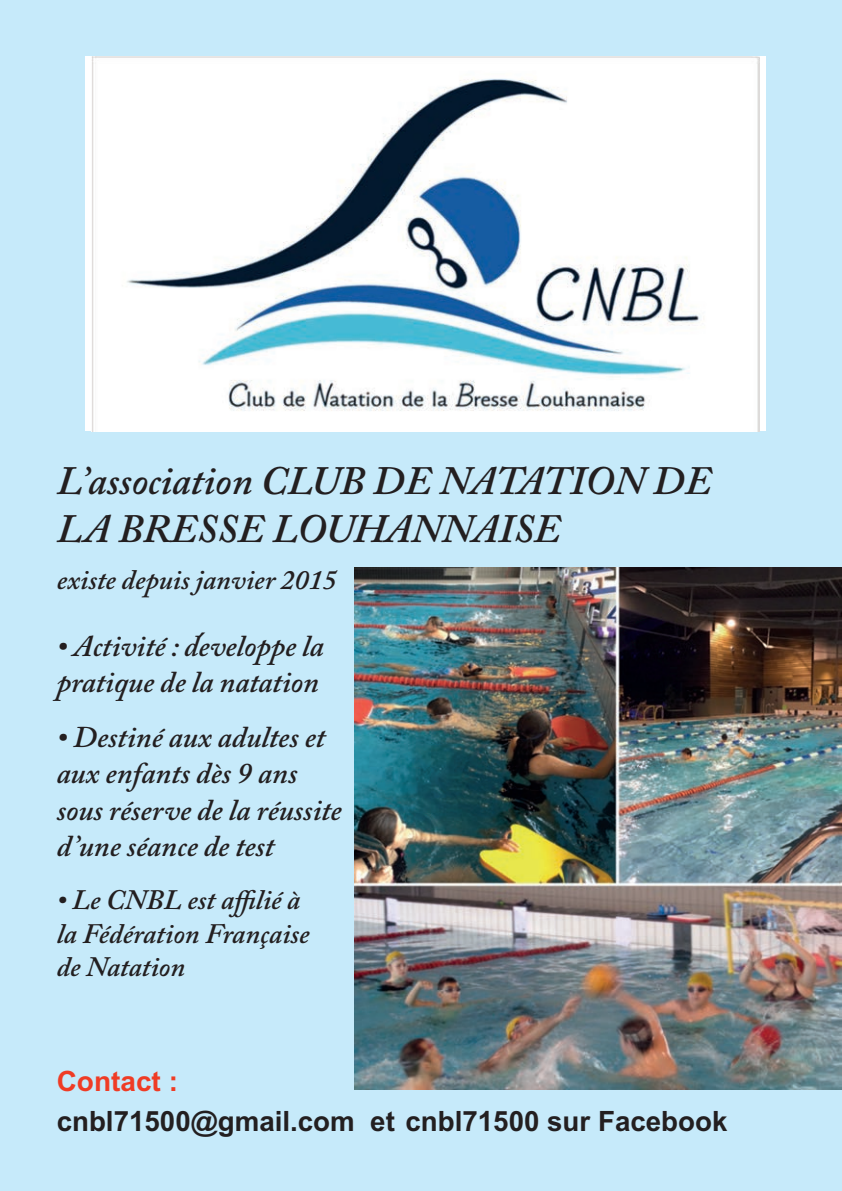
<style>
.page{position:relative;width:842px;height:1191px;background:#c6eafa}
.page>*{position:absolute;margin:0;border:0;box-sizing:border-box;transform-origin:0 0}
.t1{font:italic 600 40px/48px "Adobe Caslon Pro";color:#231f20}
.t2{font:italic 600 30px/36px "Adobe Caslon Pro";color:#231f20}
.t3{font:italic 600 28px/33.6px "Adobe Caslon Pro";color:#231f20}
.t4{font:700 28px "Arial";color:#231f20}
.t5{font:700 28px "Arial";color:#ef3c25}
.s1{font-family:"Lucida Grande";font-weight:400;font-style:normal}
</style>
<div class="page">
<img style="left:91px;top:57px;width:669px;height:374px">
<img style="left:355px;top:568px;width:487px;height:521px">
<h1 class="t1" style="left:57px;top:462px;width:657px">L’association CLUB DE NATATION DE<br>LA BRESSE LOUHANNAISE</h1>
<p class="t3" style="left:57px;top:566px;width:282px">existe depuis janvier 2015</p>
<p class="t2" style="left:57px;top:632px;width:269px">• Activité : de<span class="s1">́</span>veloppe la pratique de la natation</p>
<p class="t2" style="left:57px;top:723px;width:286px">• Destiné aux adultes et aux enfants dès 9 ans sous réserve de la réussite d’une séance de test</p>
<p class="t3" style="left:57px;top:887px;width:254px">• Le CNBL est affilié à la Fédération Française de Natation</p>
<p class="t5" style="left:57px;top:1065px;width:123px">Contact :</p>
<p class="t4" style="left:57px;top:1105px;width:672px">cnbl71500@gmail.com et cnbl71500 sur Facebook</p>
</div>
